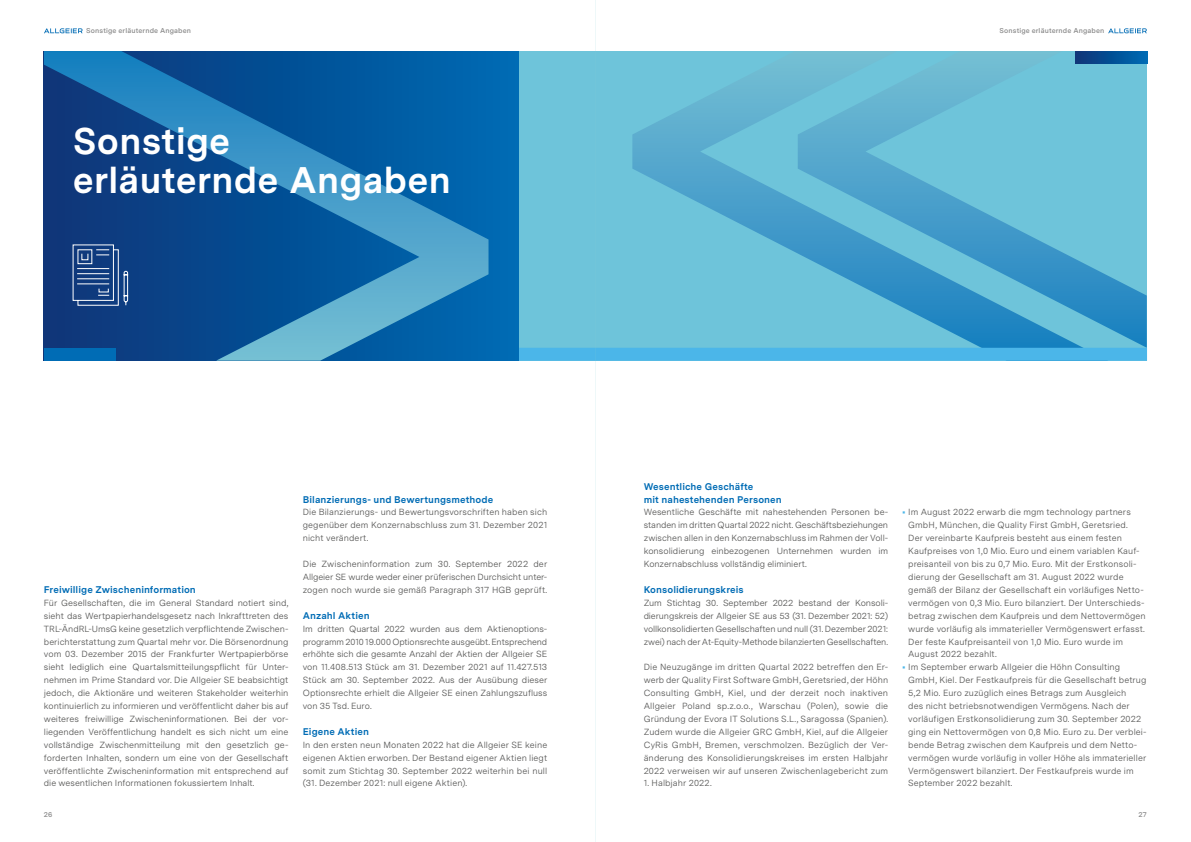
<style>
.page{position:relative;width:1191px;height:842px;background:#fff}
.page>*{position:absolute;margin:0;border:0;box-sizing:border-box;transform-origin:0 0}
.t1{font:700 37px/38.7px "Messina Sans";color:#fff}
.t2{font:700 9.7px/12.9px "Messina Sans";letter-spacing:.005em;color:#006cb5}
.t3{font:8.9px/12.9px "Messina Sans";letter-spacing:.01em;color:#575756;text-align:justify}
.t4{font:600 7px "Messina Sans";letter-spacing:.02em;color:#878787}
.s1{font-weight:900;font-size:10px;color:#4bb6e9}
</style>
<div class="page">
<div style="left:512px;top:51px;width:634px;height:310px;background:#6ec4da"></div>
<svg style="left:1108px;top:276px;width:38px;height:72px"></svg>
<svg style="left:632px;top:80px;width:476px;height:268px"></svg>
<svg style="left:518px;top:348px;width:629px;height:13px;background:#4bb5e8"></svg>
<div style="left:44px;top:51px;width:474px;height:310px;background:#006ab3"></div>
<svg style="left:44px;top:51px;width:444px;height:310px"></svg>
<svg style="left:1075px;top:51px;width:72px;height:13px"></svg>
<div style="left:44px;top:348px;width:72px;height:13px;background:#006cb5"></div>
<svg style="left:72px;top:244px;width:56px;height:62px;background:#395e95"></svg>
<svg style="left:1108px;top:28px;width:38px;height:5px"></svg>
<svg style="left:44px;top:28px;width:39px;height:5px"></svg>
<hr style="left:595px;top:0;width:1px;height:842px;background:#84ccd5">
<p class="t4" style="left:86px;top:26px;width:106px">Sonstige erläuternde Angaben</p>
<p class="t4" style="left:999px;top:26px;width:106px">Sonstige erläuternde Angaben</p>
<h1 class="t1" style="left:73px;top:120px;width:380px">Sonstige<br>erläuternde Angaben</h1>
<p class="t2" style="left:44px;top:582px;width:153px">Freiwillige Zwischeninformation</p>
<p class="t3" style="left:44px;top:596px;width:246px">Für Gesellschaften, die im General Standard notiert sind, sieht das Wertpapierhandelsgesetz nach Inkrafttreten des TRL-ÄndRL-UmsG keine gesetzlich verpflichtende Zwischen&shy;berichterstattung zum Quartal mehr vor. Die Börsenordnung vom 03. Dezember 2015 der Frankfurter Wertpapierbörse sieht lediglich eine Quartalsmitteilungspflicht für Unter&shy;nehmen im Prime Standard vor. Die Allgeier SE beabsichtigt jedoch, die Aktionäre und weiteren Stakeholder weiterhin kontinuierlich zu informieren und veröffentlicht daher bis auf weiteres freiwillige Zwischeninformationen. Bei der vor&shy;liegenden Veröffentlichung handelt es sich nicht um eine vollständige Zwischenmitteilung mit den gesetzlich ge&shy;forderten Inhalten, sondern um eine von der Gesellschaft veröffentlichte Zwischeninformation mit entsprechend auf die wesentlichen Informationen fokussiertem Inhalt.</p>
<p class="t2" style="left:303px;top:492px;width:192px">Bilanzierungs- und Bewertungsmethode</p>
<p class="t3" style="left:303px;top:506px;width:246px">Die Bilanzierungs- und Bewertungsvorschriften haben sich gegenüber dem Konzernabschluss zum 31. Dezember 2021 nicht verändert.</p>
<p class="t3" style="left:303px;top:557px;width:246px">Die Zwischeninformation zum 30. September 2022 der Allgeier SE wurde weder einer prüferischen Durchsicht unter&shy;zogen noch wurde sie gemäß Paragraph 317 HGB geprüft.</p>
<p class="t2" style="left:303px;top:608px;width:68px">Anzahl Aktien</p>
<p class="t3" style="left:303px;top:622px;width:246px">Im dritten Quartal 2022 wurden aus dem Aktienoptions&shy;programm 2010 19.000 Optionsrechte ausgeübt. Entsprechend erhöhte sich die gesamte Anzahl der Aktien der Allgeier SE von 11.408.513 Stück am 31. Dezember 2021 auf 11.427.513<br>Stück am 30. September 2022. Aus der Ausübung dieser Optionsrechte erhielt die Allgeier SE einen Zahlungszufluss von 35 Tsd. Euro.</p>
<p class="t2" style="left:303px;top:724px;width:68px">Eigene Aktien</p>
<p class="t3" style="left:303px;top:738px;width:246px">In den ersten neun Monaten 2022 hat die Allgeier SE keine eigenen Aktien erworben. Der Bestand eigener Aktien liegt somit zum Stichtag 30. September 2022 weiterhin bei null (31. Dezember 2021: null eigene Aktien).</p>
<p class="t2" style="left:643px;top:479px;width:140px">Wesentliche Geschäfte<br>mit nahestehenden Personen</p>
<p class="t3" style="left:643px;top:506px;width:246px">Wesentliche Geschäfte mit nahestehenden Personen be&shy;standen im dritten Quartal 2022 nicht. Geschäftsbeziehungen zwischen allen in den Konzernabschluss im Rahmen der Voll&shy;konsolidierung einbezogenen Unternehmen wurden im Konzernabschluss vollständig eliminiert.</p>
<p class="t2" style="left:643px;top:582px;width:102px">Konsolidierungskreis</p>
<p class="t3" style="left:643px;top:596px;width:246px">Zum Stichtag 30. September 2022 bestand der Konsoli&shy;dierungskreis der Allgeier SE aus 53 (31. Dezember 2021: 52) vollkonsolidierten Gesellschaften und null (31. Dezember 2021: zwei) nach der At-Equity-Methode bilanzierten Gesellschaften.</p>
<p class="t3" style="left:643px;top:660px;width:246px">Die Neuzugänge im dritten Quartal 2022 betreffen den Er&shy;werb der Quality First Software GmbH, Geretsried, der Höhn Consulting GmbH, Kiel, und der derzeit noch inaktiven Allgeier Poland sp.z.o.o., Warschau (Polen), sowie die Gründung der Evora IT Solutions S.L., Saragossa (Spanien).<br>Zudem wurde die Allgeier GRC GmbH, Kiel, auf die Allgeier CyRis GmbH, Bremen, verschmolzen. Bezüglich der Ver&shy;änderung des Konsolidierungskreises im ersten Halbjahr 2022 verweisen wir auf unseren Zwischenlagebericht zum</p>
<p class="t3" style="left:643px;top:776px;width:70px">1. Halbjahr 2022.</p>
<p class="t3" style="left:908px;top:506px;width:239px;text-align:left;text-indent:-6px"><span class="s1">•</span> Im August 2022 erwarb die mgm technology partners GmbH, München, die Quality First GmbH, Geretsried.<br>Der vereinbarte Kaufpreis besteht aus einem festen Kaufpreises von 1,0 Mio. Euro und einem variablen Kauf&shy;preisanteil von bis zu 0,7 Mio. Euro. Mit der Erstkonsoli&shy;dierung der Gesellschaft am 31. August 2022 wurde gemäß der Bilanz der Gesellschaft ein vorläufiges Netto&shy;vermögen von 0,3 Mio. Euro bilanziert. Der Unterschieds&shy;betrag zwischen dem Kaufpreis und dem Nettovermögen wurde vorläufig als immaterieller Vermögenswert erfasst.<br>Der feste Kaufpreisanteil von 1,0 Mio. Euro wurde im August 2022 bezahlt.</p>
<p class="t3" style="left:908px;top:660px;width:240px;text-align:left;text-indent:-6px"><span class="s1">•</span> Im September erwarb Allgeier die Höhn Consulting GmbH, Kiel. Der Festkaufpreis für die Gesellschaft betrug 5,2 Mio. Euro zuzüglich eines Betrags zum Ausgleich<br>des nicht betriebsnotwendigen Vermögens. Nach der vorläufigen Erstkonsolidierung zum 30. September 2022 ging ein Nettovermögen von 0,8 Mio. Euro zu. Der verblei&shy;bende Betrag zwischen dem Kaufpreis und dem Netto&shy;vermögen wurde vorläufig in voller Höhe als immaterieller Vermögenswert bilanziert. Der Festkaufpreis wurde im September 2022 bezahlt.</p>
<p class="t4" style="left:44px;top:809px;width:10px">26</p>
<p class="t4" style="left:1138px;top:809px;width:10px">27</p>
</div>
